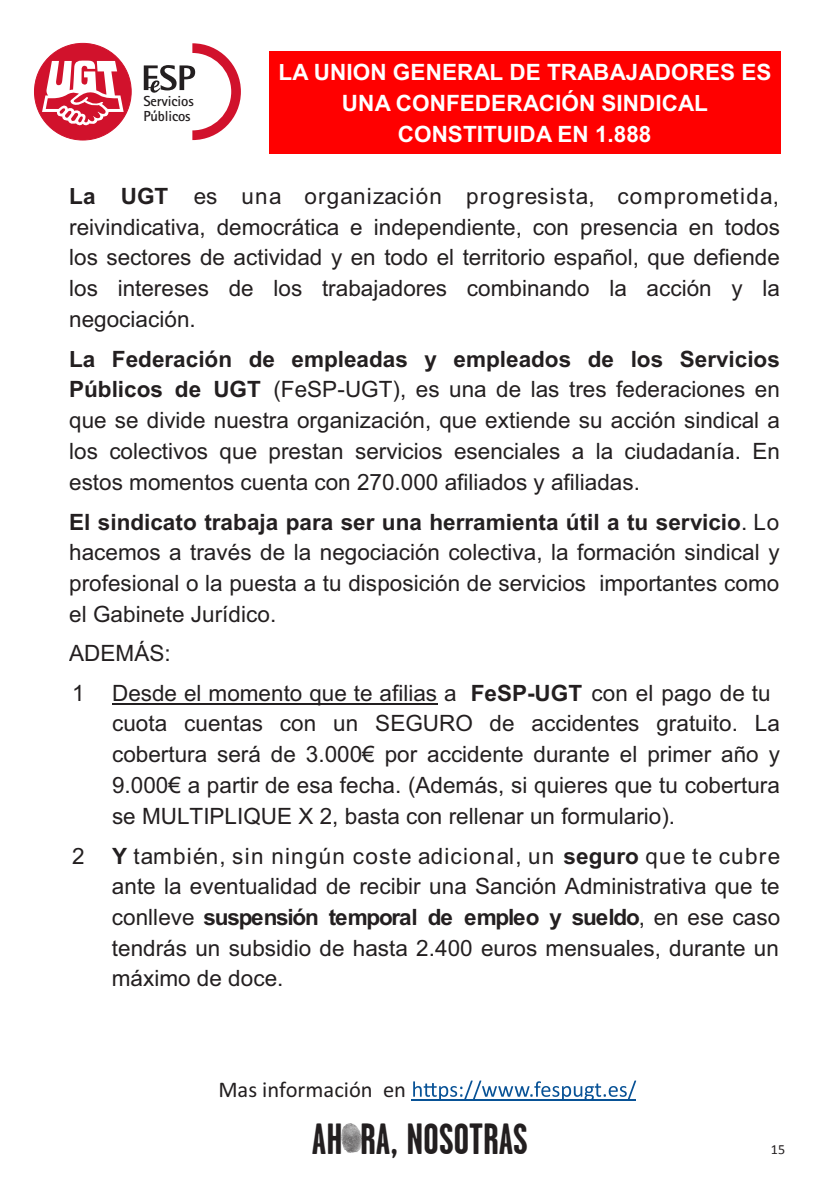
<style>
.page{position:relative;width:840px;height:1191px;background:#fff}
.page>*{position:absolute;margin:0;border:0;box-sizing:border-box;transform-origin:0 0}
.t1{font:700 43.6px "Garage Gothic";color:#231f20}
.t2{font:700 22.6px "Arial";color:#fff}
.t3{font:22.4px/30.8px "Arial";color:#231f20;text-align:justify}
.t4{font:700 22.4px "Arial";color:#fff}
.t5{font:22.4px "Calibri";color:#231f20}
.t6{font:700 14.6px "Rotis Sans Serif";letter-spacing:-.01em;color:#231f20}
.t7{font:14px "Calibri";color:#231f20}
.s1{font-weight:700}
</style>
<div class="page">
<hr style="left:112px;top:703px;width:325px;height:2px;background:#231f20">
<svg style="left:413px;top:1080px;width:223px;height:19px"></svg>
<hr style="left:411px;top:1099px;width:225px;height:1px;background:#085296">
<div style="left:268px;top:52px;width:512px;height:102px;background:#f00"></div>
<svg style="left:32px;top:41px;width:102px;height:102px"></svg>
<div style="left:34px;top:43px;width:97px;height:97px;background:#d1122c;border-radius:50%"></div>
<svg style="left:42px;top:60px;width:82px;height:67px"></svg>
<svg style="left:144px;top:43px;width:97px;height:97px"></svg>
<img style="left:341px;top:1123px;width:20px;height:29px">
<p class="t6" style="left:143px;top:92px;width:52px">Servicios</p>
<p class="t6" style="left:143px;top:106px;width:49px">Públicos</p>
<p class="t4" style="left:278px;top:58px;width:494px">LA UNION GENERAL DE TRABAJADORES ES</p>
<p class="t2" style="left:341px;top:88px;width:367px">UNA CONFEDERACIÓN SINDICAL</p>
<p class="t4" style="left:397px;top:119px;width:255px">CONSTITUIDA EN 1.888</p>
<p class="t3" style="left:69px;top:181px;width:712px"><span class="s1">La UGT</span> es una organización progresista, comprometida, reivindicativa, democrática e independiente, con presencia en todos los sectores de actividad y en todo el territorio español, que defiende los intereses de los trabajadores combinando la acción y la negociación.</p>
<p class="t3" style="left:69px;top:344px;width:712px"><span class="s1">La Federación de empleadas y empleados de los Servicios Públicos de UGT</span> (FeSP-UGT), es una de las tres federaciones en que se divide nuestra organización, que extiende su acción sindical a los colectivos que prestan servicios esenciales a la ciudadanía. En estos momentos cuenta con 270.000 afiliados y afiliadas.</p>
<p class="t3" style="left:69px;top:507px;width:711px"><span class="s1">El sindicato trabaja para ser una herramienta útil a tu servicio</span>. Lo hacemos a través de la negociación colectiva, la formación sindical y profesional o la puesta a tu disposición de servicios importantes como el Gabinete Jurídico.</p>
<p class="t3" style="left:69px;top:633px;width:702px;line-height:40px">ADEMÁS:<br>1 Desde el momento que te afilias a <span class="s1">FeSP-UGT</span> con el pago de tu</p>
<p class="t3" style="left:112px;top:708px;width:669px">cuota cuentas con un SEGURO de accidentes gratuito. La cobertura será de 3.000€ por accidente durante el primer año y 9.000€ a partir de esa fecha. (Además, si quieres que tu cobertura se MULTIPLIQUE X 2, basta con rellenar un formulario).</p>
<p class="t3" style="left:112px;top:840px;width:669px;text-indent:-40px">2 <span class="s1">Y</span> también, sin ningún coste adicional, un <span class="s1">seguro</span> que te cubre ante la eventualidad de recibir una Sanción Administrativa que te conlleve <span class="s1">suspensión temporal de empleo y sueldo</span>, en ese caso tendrás un subsidio de hasta 2.400 euros mensuales, durante un máximo de doce.</p>
<p class="t5" style="left:218px;top:1075px;width:189px">Mas información en</p>
<p class="t1" style="left:312px;top:1116px;width:217px">AH RA, NOSOTRAS</p>
<p class="t7" style="left:770px;top:1140px;width:16px">15</p>
</div>
